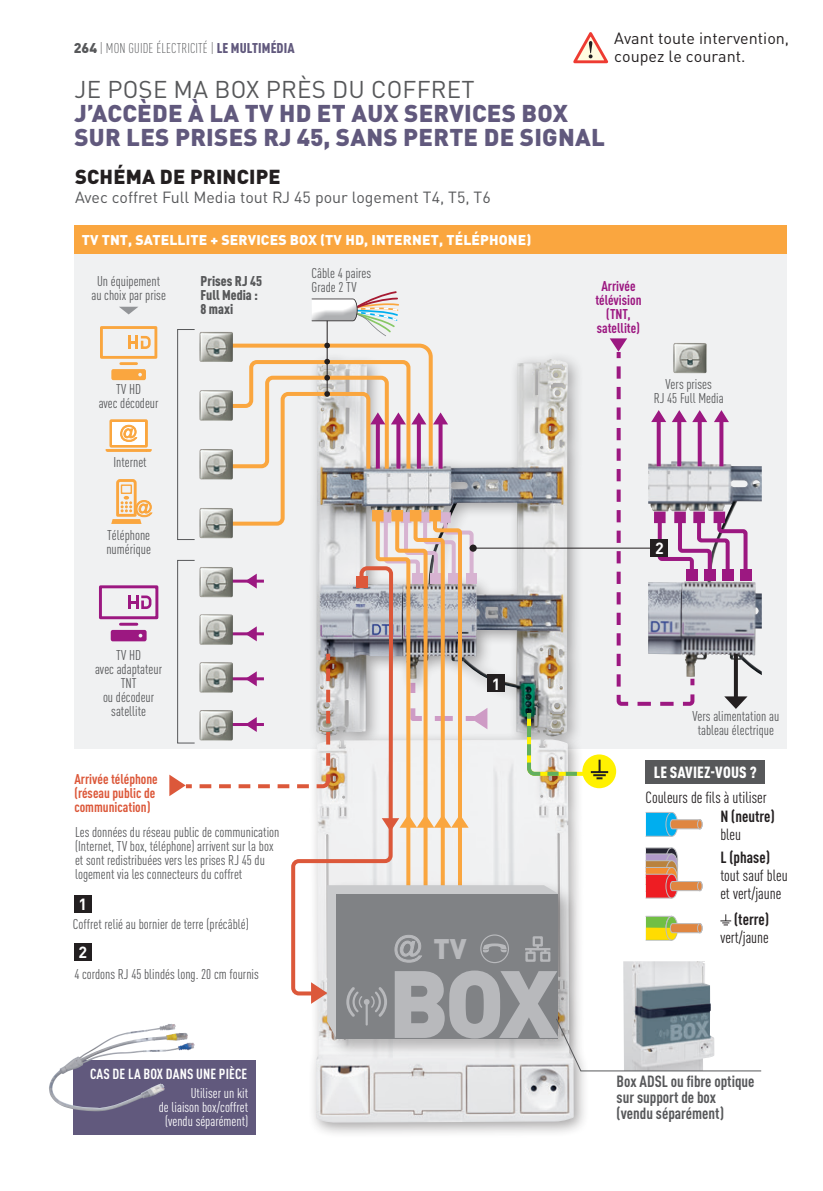
<style>
.page{position:relative;width:823px;height:1191px;background:#fff}
.page>*{position:absolute;margin:0;border:0;box-sizing:border-box;transform-origin:0 0}
.t1{font:900 93.8px "DIN Pro";color:#b8b9bc}
.t2{font:900 28px "DIN Pro";color:#b8b9bc}
.t3{font:900 24px/24px "DIN Pro";letter-spacing:.01em;color:#61597d}
.t4{font:24px "DIN Pro";letter-spacing:.01em;color:#57585a}
.t5{font:900 20px "DIN Pro";letter-spacing:.01em;color:#231f20}
.t6{font:16.2px/17.6px "DIN";color:#231f20}
.t7{font:condensed 16px/18px "DIN Pro";color:#231f20}
.t8{font:700 condensed 16px/16px "DIN Pro";color:#57585a}
.t9{font:16px "DIN Pro";color:#57585a}
.t10{font:700 condensed 16px "DIN Pro";color:#231f20}
.t11{font:900 condensed 16px "DIN Pro";letter-spacing:.01em;color:#fff}
.t12{font:700 16px "DIN Pro";color:#fff}
.t13{font:700 condensed 14.4px "DIN Pro";letter-spacing:.01em;color:#fff}
.t14{font:condensed 14px/14px "DIN Pro";color:#57585a;text-align:center}
.t15{font:900 14px "DIN Pro";letter-spacing:.01em;color:#fff}
.t16{font:condensed 14px/14px "DIN Pro";color:#fff;text-align:right}
.t17{font:700 condensed 14px/14px "DIN Pro";color:#dc583a}
.t18{font:300 condensed 14px "DIN Pro";letter-spacing:.01em;color:#57585a}
.t19{font:700 condensed 14px/14px "DIN Pro";color:#9c1881;text-align:center}
.t20{font:900 condensed 14px/14px "DIN Pro";color:#57585a}
.s1{font-weight:900;font-stretch:normal}
.s2{font-weight:900;color:#61597d}
</style>
<div class="page">
<div style="left:74px;top:235px;width:712px;height:514px;background:#f0f1f2"></div>
<div style="left:74px;top:225px;width:712px;height:28px;background:#faa63f"></div>
<svg style="left:119px;top:307px;width:19px;height:7px"></svg>
<svg style="left:106px;top:419px;width:46px;height:33px"></svg>
<svg style="left:111px;top:479px;width:42px;height:45px"></svg>
<div style="left:308px;top:731px;width:281px;height:407px;background:#231f20;opacity:.4"></div>
<img style="left:316px;top:1071px;width:257px;height:51px">
<div style="left:74px;top:895px;width:17px;height:17px;background:#231f20"></div>
<div style="left:74px;top:943px;width:17px;height:17px;background:#231f20"></div>
<div style="left:73px;top:1059px;width:183px;height:75px;background:#61597d"></div>
<img style="left:49px;top:1024px;width:120px;height:87px">
<div style="left:99px;top:585px;width:59px;height:34px;border:3px solid #9c1881"></div>
<svg style="left:111px;top:623px;width:35px;height:18px"></svg>
<svg style="left:129px;top:595px;width:22px;height:14px"></svg>
<svg style="left:111px;top:369px;width:35px;height:11px"></svg>
<div style="left:100px;top:326px;width:57px;height:33px;border:3px solid #faa63f"></div>
<hr style="left:121px;top:362px;width:15px;height:3px;background:#faa63f">
<svg style="left:129px;top:336px;width:21px;height:13px"></svg>
<svg style="left:573px;top:32px;width:36px;height:32px"></svg>
<div style="left:645px;top:760px;width:119px;height:23px;background:#57585a"></div>
<svg style="left:169px;top:291px;width:592px;height:780px"></svg>
<p class="t18" style="left:74px;top:40px;width:222px"><span class="s1">264</span> | MON GUIDE ÉLECTRICITÉ | <span class="s2">LE MULTIMÉDIA</span></p>
<h3 class="t4" style="left:74px;top:73px;width:401px">JE POSE MA BOX PRÈS DU COFFRET</h3>
<h3 class="t3" style="left:74px;top:100px;width:531px">J’ACCÈDE À LA TV HD ET AUX SERVICES BOX<br>SUR LES PRISES RJ 45, SANS PERTE DE SIGNAL</h3>
<h3 class="t5" style="left:75px;top:163px;width:207px">SCHÉMA DE PRINCIPE</h3>
<p class="t9" style="left:75px;top:187px;width:417px">Avec coffret Full Media tout RJ 45 pour logement T4, T5, T6</p>
<p class="t15" style="left:82px;top:231px;width:451px">TV TNT, SATELLITE + SERVICES BOX (TV HD, INTERNET, TÉLÉPHONE)</p>
<p class="t6" style="left:614px;top:29px;width:176px">Avant toute intervention, coupez le courant.</p>
<p class="t14" style="left:91px;top:274px;width:76px">Un équipement au choix par prise</p>
<p class="t14" style="left:99px;top:382px;width:61px">TV HD<br>avec décodeur</p>
<p class="t14" style="left:113px;top:455px;width:35px">Internet</p>
<p class="t14" style="left:106px;top:528px;width:46px;text-align:left">Téléphone numérique</p>
<p class="t20" style="left:200px;top:274px;width:63px">Prises RJ 45<br>Full Media :<br>8 maxi</p>
<p class="t14" style="left:311px;top:266px;width:61px;text-align:left">Câble 4 paires<br>Grade 2 TV</p>
<p class="t19" style="left:595px;top:279px;width:48px">Arrivée télévision (TNT, satellite)</p>
<p class="t14" style="left:653px;top:377px;width:71px">Vers prises<br>RJ 45 Full Media</p>
<p class="t12" style="left:654px;top:535px;width:10px">2</p>
<p class="t14" style="left:95px;top:647px;width:68px">TV HD<br>avec adaptateur<br>TNT<br>ou décodeur satellite</p>
<p class="t17" style="left:74px;top:771px;width:85px">Arrivée téléphone (réseau public de communication)</p>
<p class="t14" style="left:75px;top:824px;width:206px;text-align:left">Les données du réseau public de communication (Internet, TV box, téléphone) arrivent sur la box et sont redistribuées vers les prises RJ 45 du logement via les connecteurs du coffret</p>
<p class="t12" style="left:78px;top:891px;width:10px">1</p>
<p class="t14" style="left:73px;top:917px;width:177px">Coffret relié au bornier de terre (précâblé)</p>
<p class="t12" style="left:78px;top:938px;width:10px">2</p>
<p class="t14" style="left:74px;top:967px;width:186px">4 cordons RJ 45 blindés long. 20 cm fournis</p>
<p class="t13" style="left:90px;top:1065px;width:159px">CAS DE LA BOX DANS UNE PIÈCE</p>
<p class="t16" style="left:159px;top:1086px;width:91px">Utiliser un kit<br>de liaison box/coffret (vendu séparément)</p>
<p class="t12" style="left:491px;top:670px;width:10px">1</p>
<h2 class="t2" style="left:433px;top:930px;width:35px">TV</h2>
<h1 class="t1" style="left:388px;top:940px;width:172px">BOX</h1>
<p class="t14" style="left:692px;top:709px;width:88px">Vers alimentation au tableau électrique</p>
<p class="t11" style="left:653px;top:762px;width:105px">LE SAVIEZ-VOUS ?</p>
<p class="t10" style="left:720px;top:806px;width:56px">N (neutre)</p>
<p class="t7" style="left:720px;top:825px;width:22px">bleu</p>
<p class="t10" style="left:720px;top:847px;width:51px">L (phase)</p>
<p class="t7" style="left:720px;top:865px;width:69px">tout sauf bleu et vert/jaune</p>
<p class="t10" style="left:733px;top:910px;width:36px">(terre)</p>
<p class="t7" style="left:720px;top:928px;width:50px">vert/jaune</p>
<p class="t7" style="left:645px;top:788px;width:122px">Couleurs de fils à utiliser</p>
<p class="t8" style="left:616px;top:1073px;width:139px">Box ADSL ou fibre optique sur support de box (vendu séparément)</p>
</div>
